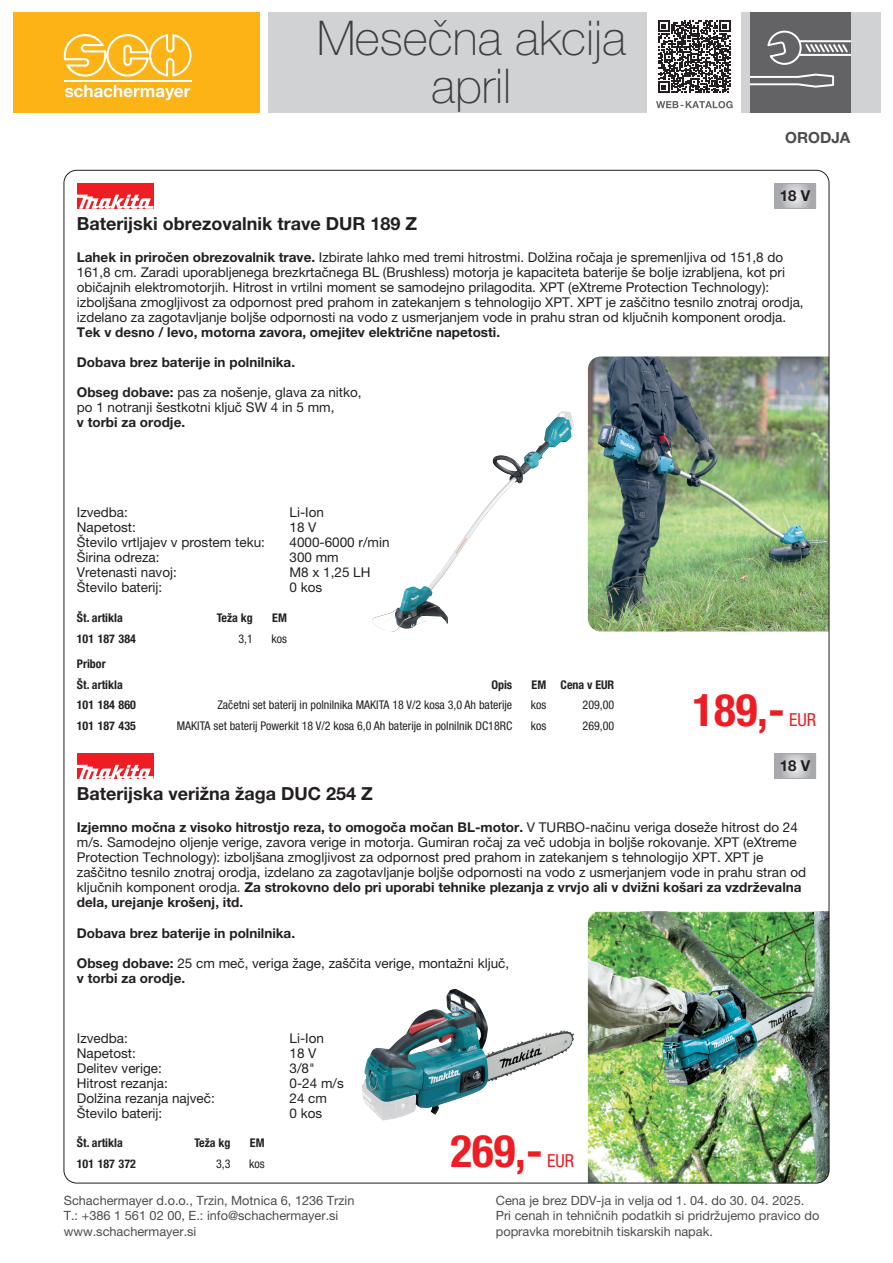
<style>
.page{position:relative;width:893px;height:1263px;background:#fff}
.page>*{position:absolute;margin:0;border:0;box-sizing:border-box;transform-origin:0 0}
.t1{font:100 48px/48px "Helvetica Neue LT Pro";color:#4b4c4d;text-align:center}
.t2{font:700 condensed 45px "Helvetica Neue LT Pro";color:#ee1d23}
.ProduktgruppeName{font:700 18px "Helvetica Neue LT Pro";color:#231f20}
.t3{font:condensed 18px "Helvetica Neue LT Pro";color:#ee1d23}
.t4{font:700 15.3px "Helvetica Neue LT Pro";color:#4b4c4d}
.t5{font:700 15.15px "Helvetica Neue LT Pro";color:#231f20}
.ProduktblockAbsatz{font:13.5px/15px "Helvetica Neue LT Pro";color:#231f20}
.ProduktblockMerkmale{font:13.5px "Helvetica Neue LT Pro";color:#231f20}
.ProduktblockAbsatz-2{font:700 13.5px "Helvetica Neue LT Pro";color:#231f20}
.t6{font:12.75px "Helvetica Neue LT Pro";color:#4b4c4d}
.TabellenZelle{font:condensed 12px "Helvetica Neue LT Pro";color:#231f20}
.TabellenKopfLinks{font:700 condensed 12px "Helvetica Neue LT Pro";color:#231f20}
.TabellenZelleArtNr{font:700 condensed 12px "Helvetica Neue LT Pro";color:#231f20}
.TabellenKopfRechts{font:700 condensed 12px "Helvetica Neue LT Pro";color:#231f20}
.TabellenZelleRechts{font:condensed 12px "Helvetica Neue LT Pro";color:#231f20}
.TabellenZelleLinks{font:condensed 12px "Helvetica Neue LT Pro";color:#231f20}
.s1{font-weight:700}
</style>
<div class="page">
<div style="left:13px;top:13px;width:246px;height:100px;background:#fbb316"></div>
<div style="left:268px;top:13px;width:612px;height:100px;background:#d1d2d4"></div>
<svg style="left:64px;top:34px;width:128px;height:43px"></svg>
<svg style="left:65px;top:85px;width:125px;height:15px"></svg>
<hr style="left:64px;top:81px;width:128px;height:1px;background:#fff">
<svg style="left:750px;top:13px;width:100px;height:100px;background:#717174"></svg>
<div style="left:648px;top:12px;width:93px;height:104px;background:#fff"></div>
<svg style="left:656px;top:101px;width:77px;height:7px"></svg>
<svg style="left:658px;top:21px;width:72px;height:72px"></svg>
<img style="left:588px;top:911px;width:241px;height:272px">
<img style="left:588px;top:356px;width:239px;height:275px">
<svg style="left:774px;top:183px;width:42px;height:26px"></svg>
<div style="left:77px;top:183px;width:76px;height:26px;background:#ee1d23"></div>
<svg style="left:77px;top:195px;width:76px;height:14px"></svg>
<img style="left:372px;top:412px;width:189px;height:219px">
<svg style="left:774px;top:753px;width:42px;height:26px"></svg>
<div style="left:77px;top:753px;width:76px;height:26px;background:#ee1d23"></div>
<svg style="left:77px;top:765px;width:76px;height:14px"></svg>
<img style="left:362px;top:989px;width:143px;height:131px">
<h1 class="t1" style="left:316px;top:14px;width:312px">Mesečna akcija april</h1>
<p class="ProduktgruppeName" style="left:77px;top:213px;width:342px">Baterijski obrezovalnik trave DUR 189 Z</p>
<p class="t4" style="left:785px;top:128px;width:67px">ORODJA</p>
<p class="t5" style="left:780px;top:186px;width:32px">18 V</p>
<p class="ProduktblockAbsatz" style="left:77px;top:250px;width:728px"><span class="s1">Lahek in priročen obrezovalnik trave.</span> Izbirate lahko med tremi hitrostmi. Dolžina ročaja je spremenljiva od 151,8 do 161,8 cm. Zaradi uporabljenega brezkrtačnega BL (Brushless) motorja je kapaciteta baterije še bolje izrabljena, kot pri običajnih elektromotorjih. Hitrost in vrtilni moment se samodejno prilagodita. XPT (eXtreme Protection Technology): izboljšana zmogljivost za odpornost pred prahom in zatekanjem s tehnologijo XPT. XPT je zaščitno tesnilo znotraj orodja, izdelano za zagotavljanje boljše odpornosti na vodo z usmerjanjem vode in prahu stran od ključnih komponent orodja.<br><span class="s1">Tek v desno / levo, motorna zavora, omejitev električne napetosti.</span></p>
<p class="ProduktblockAbsatz-2" style="left:77px;top:354px;width:220px">Dobava brez baterije in polnilnika.</p>
<p class="ProduktblockAbsatz" style="left:77px;top:385px;width:286px"><span class="s1">Obseg dobave:</span> pas za nošenje, glava za nitko,</p>
<p class="ProduktblockAbsatz" style="left:77px;top:400px;width:259px">po 1 notranji šestkotni ključ SW 4 in 5 mm,</p>
<p class="ProduktblockAbsatz-2" style="left:77px;top:414px;width:110px">v torbi za orodje.</p>
<p class="ProduktblockMerkmale" style="left:77px;top:504px;width:52px">Izvedba:</p>
<p class="ProduktblockMerkmale" style="left:289px;top:504px;width:36px">Li-Ion</p>
<p class="ProduktblockMerkmale" style="left:77px;top:519px;width:61px">Napetost:</p>
<p class="ProduktblockMerkmale" style="left:289px;top:519px;width:29px">18 V</p>
<p class="ProduktblockMerkmale" style="left:77px;top:534px;width:190px">Število vrtljajev v prostem teku:</p>
<p class="ProduktblockMerkmale" style="left:289px;top:534px;width:102px">4000-6000 r/min</p>
<p class="ProduktblockMerkmale" style="left:77px;top:549px;width:84px">Širina odreza:</p>
<p class="ProduktblockMerkmale" style="left:289px;top:549px;width:51px">300 mm</p>
<p class="ProduktblockMerkmale" style="left:77px;top:564px;width:102px">Vretenasti navoj:</p>
<p class="ProduktblockMerkmale" style="left:289px;top:564px;width:83px">M8 x 1,25 LH</p>
<p class="ProduktblockMerkmale" style="left:77px;top:579px;width:87px">Število baterij:</p>
<p class="ProduktblockMerkmale" style="left:289px;top:579px;width:34px">0 kos</p>
<p class="TabellenKopfLinks" style="left:77px;top:610px;width:47px">Št. artikla</p>
<p class="TabellenKopfRechts" style="left:217px;top:610px;width:38px">Teža kg</p>
<p class="TabellenKopfLinks" style="left:272px;top:610px;width:16px">EM</p>
<p class="TabellenZelleArtNr" style="left:77px;top:631px;width:61px">101 187 384</p>
<p class="TabellenZelleRechts" style="left:238px;top:632px;width:16px">3,1</p>
<p class="TabellenZelleLinks" style="left:271px;top:632px;width:17px">kos</p>
<p class="TabellenKopfLinks" style="left:77px;top:657px;width:30px">Pribor</p>
<p class="TabellenKopfLinks" style="left:77px;top:677px;width:47px">Št. artikla</p>
<p class="TabellenKopfLinks" style="left:491px;top:677px;width:22px">Opis</p>
<p class="TabellenKopfLinks" style="left:532px;top:677px;width:16px">EM</p>
<p class="TabellenKopfRechts" style="left:561px;top:677px;width:55px">Cena v EUR</p>
<p class="TabellenZelleArtNr" style="left:77px;top:698px;width:61px">101 184 860</p>
<p class="TabellenZelle" style="left:217px;top:698px;width:296px">Začetni set baterij in polnilnika MAKITA 18 V/2 kosa 3,0 Ah baterije</p>
<p class="TabellenZelle" style="left:531px;top:698px;width:17px">kos</p>
<p class="TabellenZelleRechts" style="left:583px;top:698px;width:33px">209,00</p>
<p class="TabellenZelleArtNr" style="left:77px;top:719px;width:61px">101 187 435</p>
<p class="TabellenZelle" style="left:177px;top:719px;width:337px">MAKITA set baterij Powerkit 18 V/2 kosa 6,0 Ah baterije in polnilnik DC18RC</p>
<p class="TabellenZelle" style="left:531px;top:719px;width:17px">kos</p>
<p class="TabellenZelleRechts" style="left:583px;top:719px;width:33px">269,00</p>
<p class="ProduktgruppeName" style="left:77px;top:783px;width:298px">Baterijska verižna žaga DUC 254 Z</p>
<p class="t2" style="left:692px;top:683px;width:94px">189,-</p>
<p class="t3" style="left:789px;top:709px;width:29px">EUR</p>
<p class="t5" style="left:780px;top:757px;width:32px">18 V</p>
<p class="ProduktblockAbsatz" style="left:77px;top:820px;width:731px"><span class="s1">Izjemno močna z visoko hitrostjo reza, to omogoča močan BL-motor.</span> V TURBO-načinu veriga doseže hitrost do 24 m/s. Samodejno oljenje verige, zavora verige in motorja. Gumiran ročaj za več udobja in boljše rokovanje. XPT (eXtreme Protection Technology): izboljšana zmogljivost za odpornost pred prahom in zatekanjem s tehnologijo XPT. XPT je zaščitno tesnilo znotraj orodja, izdelano za zagotavljanje boljše odpornosti na vodo z usmerjanjem vode in prahu stran od ključnih komponent orodja. <span class="s1">Za strokovno delo pri uporabi tehnike plezanja z vrvjo ali v dvižni košari za vzdrževalna dela, urejanje krošenj, itd.</span></p>
<p class="ProduktblockAbsatz-2" style="left:77px;top:924px;width:220px">Dobava brez baterije in polnilnika.</p>
<p class="ProduktblockAbsatz" style="left:77px;top:955px;width:434px"><span class="s1">Obseg dobave:</span> 25 cm meč, veriga žage, zaščita verige, montažni ključ,</p>
<p class="ProduktblockAbsatz-2" style="left:77px;top:969px;width:110px">v torbi za orodje.</p>
<p class="ProduktblockMerkmale" style="left:77px;top:1030px;width:52px">Izvedba:</p>
<p class="ProduktblockMerkmale" style="left:289px;top:1030px;width:36px">Li-Ion</p>
<p class="ProduktblockMerkmale" style="left:77px;top:1045px;width:61px">Napetost:</p>
<p class="ProduktblockMerkmale" style="left:289px;top:1045px;width:29px">18 V</p>
<p class="ProduktblockMerkmale" style="left:77px;top:1060px;width:86px">Delitev verige:</p>
<p class="ProduktblockMerkmale" style="left:289px;top:1060px;width:27px">3/8"</p>
<p class="ProduktblockMerkmale" style="left:77px;top:1075px;width:92px">Hitrost rezanja:</p>
<p class="ProduktblockMerkmale" style="left:289px;top:1075px;width:56px">0-24 m/s</p>
<p class="ProduktblockMerkmale" style="left:77px;top:1090px;width:139px">Dolžina rezanja največ:</p>
<p class="ProduktblockMerkmale" style="left:289px;top:1090px;width:39px">24 cm</p>
<p class="ProduktblockMerkmale" style="left:77px;top:1105px;width:87px">Število baterij:</p>
<p class="ProduktblockMerkmale" style="left:289px;top:1105px;width:34px">0 kos</p>
<p class="TabellenKopfLinks" style="left:77px;top:1135px;width:47px">Št. artikla</p>
<p class="TabellenKopfRechts" style="left:194px;top:1135px;width:38px">Teža kg</p>
<p class="TabellenKopfLinks" style="left:250px;top:1135px;width:16px">EM</p>
<p class="TabellenZelleArtNr" style="left:77px;top:1156px;width:61px">101 187 372</p>
<p class="TabellenZelleRechts" style="left:216px;top:1157px;width:16px">3,3</p>
<p class="TabellenZelleLinks" style="left:249px;top:1157px;width:17px">kos</p>
<p class="t2" style="left:450px;top:1124px;width:94px">269,-</p>
<p class="t3" style="left:547px;top:1150px;width:29px">EUR</p>
<p class="t6" style="left:64px;top:1193px;width:292px">Schachermayer d.o.o., Trzin, Motnica 6, 1236 Trzin</p>
<p class="t6" style="left:496px;top:1193px;width:310px">Cena je brez DDV-ja in velja od 1. 04. do 30. 04. 2025.</p>
<p class="t6" style="left:64px;top:1208px;width:276px">T.: +386 1 561 02 00, E.: info@schachermayer.si</p>
<p class="t6" style="left:496px;top:1208px;width:325px">Pri cenah in tehničnih podatkih si pridržujemo pravico do</p>
<p class="t6" style="left:64px;top:1223px;width:134px">www.schachermayer.si</p>
<p class="t6" style="left:496px;top:1223px;width:219px">popravka morebitnih tiskarskih napak.</p>
</div>
